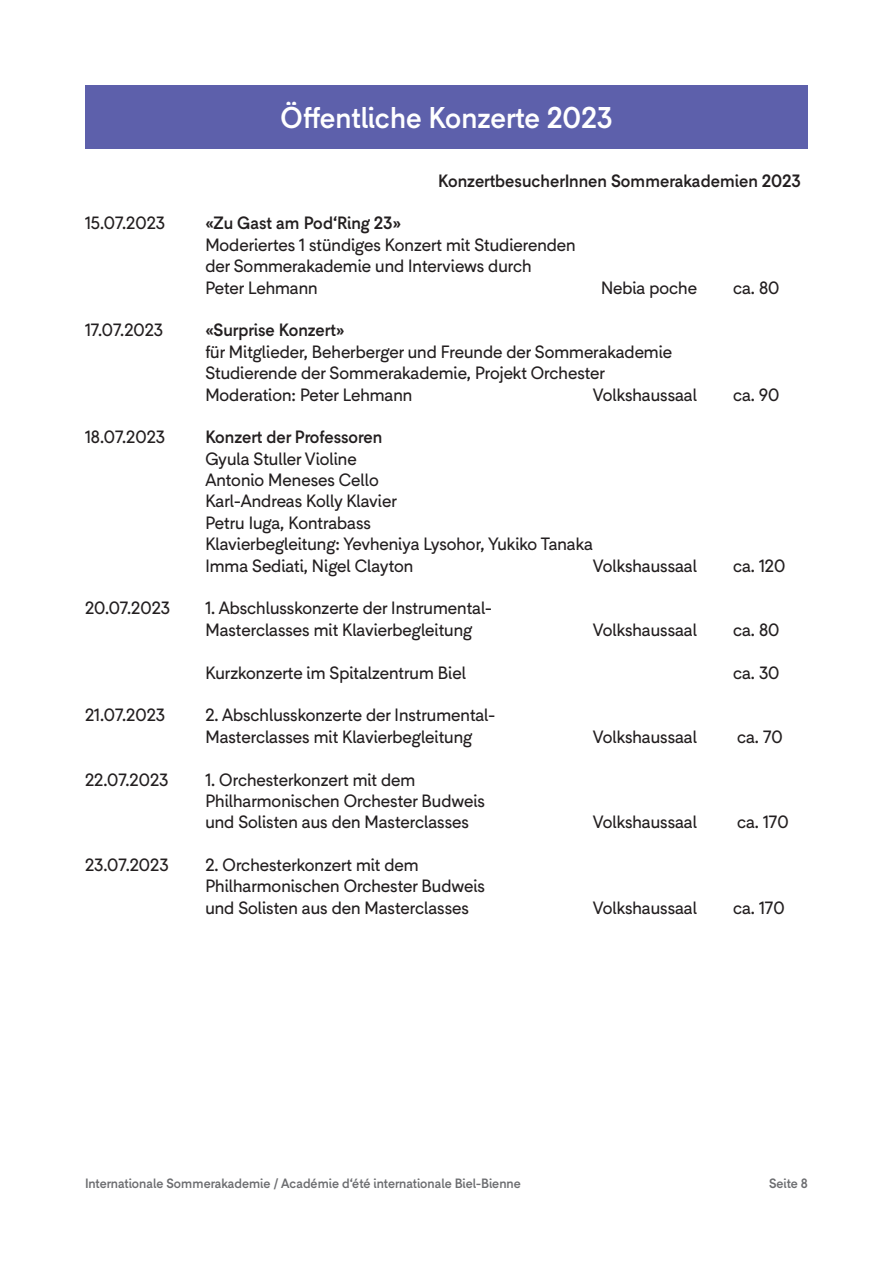
<style>
.page{position:relative;width:893px;height:1263px;background:#fff}
.page>*{position:absolute;margin:0;border:0;box-sizing:border-box;transform-origin:0 0}
.t1{font:500 30px "G Gpopulaire";color:#fff}
.t2{font:17.85px/21.5px "G Gpopulaire";color:#231f20}
.t3{font:500 17.85px "G Gpopulaire";color:#231f20}
.t4{font:500 13.5px "G Gpopulaire";color:#6c6d70}
</style>
<div class="page">
<div style="left:85px;top:85px;width:723px;height:64px;background:#5d60ab"></div>
<h1 class="t1" style="left:281px;top:98px;width:333px">Öffentliche Konzerte 2023</h1>
<p class="t3" style="left:438px;top:169px;width:364px">KonzertbesucherInnen Sommerakademien 2023</p>
<p class="t2" style="left:85px;top:212px;width:82px">15.07.2023</p>
<p class="t3" style="left:205px;top:211px;width:197px">«Zu Gast am Pod‘Ring 23»</p>
<p class="t2" style="left:205px;top:233px;width:372px">Moderiertes 1 stündiges Konzert mit Studierenden der Sommerakademie und Interviews durch<br>Peter Lehmann</p>
<p class="t2" style="left:601px;top:276px;width:97px">Nebia poche</p>
<p class="t2" style="left:733px;top:276px;width:48px">ca. 80</p>
<p class="t2" style="left:85px;top:319px;width:80px">17.07.2023</p>
<p class="t3" style="left:205px;top:318px;width:140px">«Surprise Konzert»</p>
<p class="t2" style="left:205px;top:340px;width:468px">für Mitglieder, Beherberger und Freunde der Sommerakademie<br>Studierende der Sommerakademie, Projekt Orchester<br>Moderation: Peter Lehmann</p>
<p class="t2" style="left:593px;top:383px;width:106px">Volkshaussaal</p>
<p class="t2" style="left:733px;top:383px;width:48px">ca. 90</p>
<p class="t2" style="left:85px;top:426px;width:82px">18.07.2023</p>
<p class="t3" style="left:205px;top:425px;width:179px">Konzert der Professoren</p>
<p class="t2" style="left:205px;top:447px;width:389px">Gyula Stuller Violine<br>Antonio Meneses Cello<br>Karl-Andreas Kolly Klavier<br>Petru Iuga, Kontrabass<br>Klavierbegleitung: Yevheniya Lysohor, Yukiko Tanaka<br>Imma Sediati, Nigel Clayton</p>
<p class="t2" style="left:593px;top:554px;width:106px">Volkshaussaal</p>
<p class="t2" style="left:733px;top:554px;width:54px">ca. 120</p>
<p class="t2" style="left:85px;top:597px;width:87px">20.07.2023</p>
<p class="t2" style="left:205px;top:597px;width:288px">1. Abschlusskonzerte der Instrumental-<br>Masterclasses mit Klavierbegleitung</p>
<p class="t2" style="left:593px;top:618px;width:106px">Volkshaussaal</p>
<p class="t2" style="left:733px;top:618px;width:48px">ca. 80</p>
<p class="t2" style="left:205px;top:661px;width:262px">Kurzkonzerte im Spitalzentrum Biel</p>
<p class="t2" style="left:733px;top:661px;width:48px">ca. 30</p>
<p class="t2" style="left:85px;top:704px;width:82px">21.07.2023</p>
<p class="t2" style="left:205px;top:704px;width:292px">2. Abschlusskonzerte der Instrumental-<br>Masterclasses mit Klavierbegleitung</p>
<p class="t2" style="left:85px;top:768px;width:85px">22.07.2023</p>
<p class="t2" style="left:205px;top:768px;width:281px">1. Orchesterkonzert mit dem<br>Philharmonischen Orchester Budweis und Solisten aus den Masterclasses</p>
<p class="t2" style="left:85px;top:853px;width:85px">23.07.2023</p>
<p class="t2" style="left:205px;top:853px;width:281px">2. Orchesterkonzert mit dem<br>Philharmonischen Orchester Budweis und Solisten aus den Masterclasses</p>
<p class="t2" style="left:593px;top:725px;width:106px">Volkshaussaal</p>
<p class="t2" style="left:737px;top:725px;width:47px">ca. 70</p>
<p class="t2" style="left:593px;top:811px;width:106px">Volkshaussaal</p>
<p class="t2" style="left:737px;top:811px;width:53px">ca. 170</p>
<p class="t2" style="left:593px;top:896px;width:106px">Volkshaussaal</p>
<p class="t2" style="left:733px;top:896px;width:53px">ca. 170</p>
<p class="t4" style="left:85px;top:1174px;width:437px">Internationale Sommerakademie / Académie d‘été internationale Biel-Bienne</p>
<p class="t4" style="left:769px;top:1174px;width:40px">Seite 8</p>
</div>
